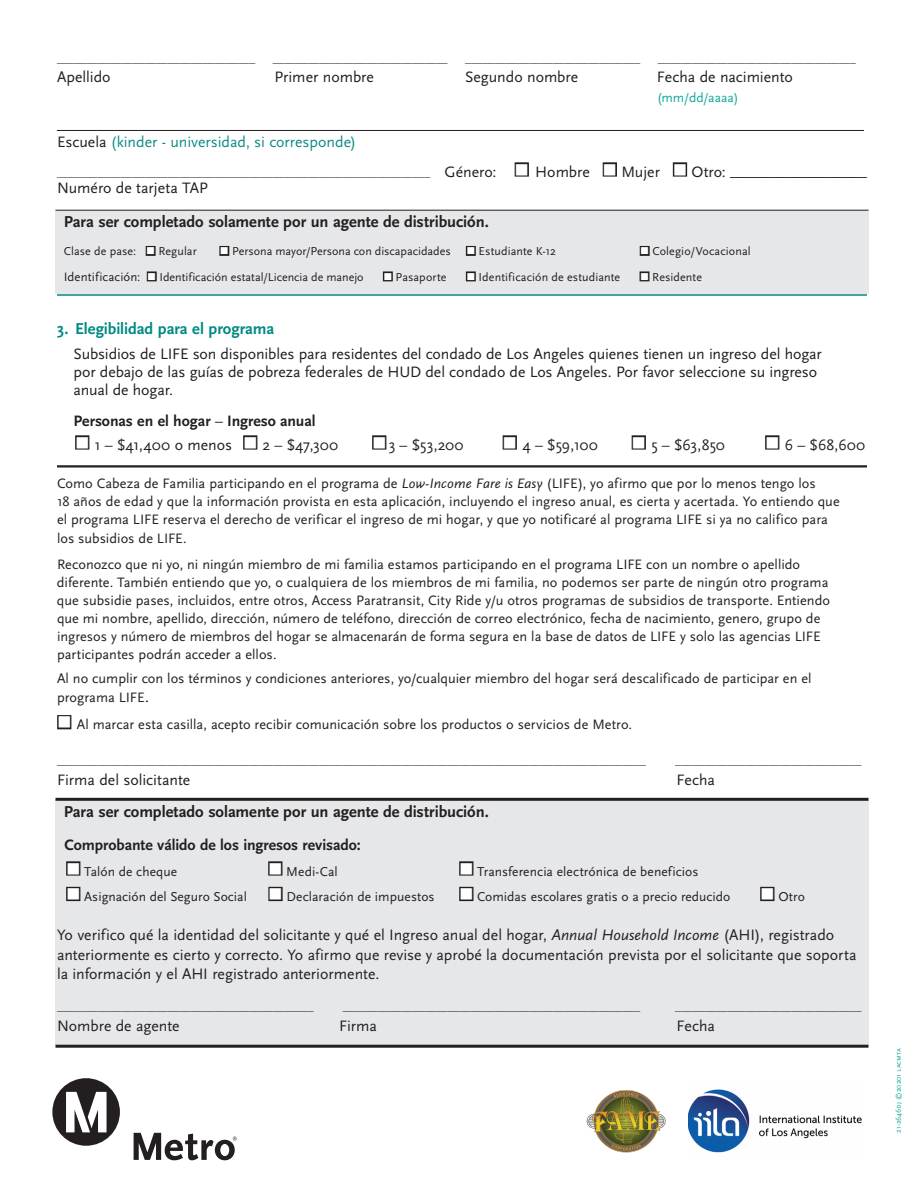
<style>
.page{position:relative;width:918px;height:1188px;background:#fff}
.page>*{position:absolute;margin:0;border:0;box-sizing:border-box;transform-origin:0 0}
.body{font:700 16.5px "Scala Sans Pro";letter-spacing:-.005em;color:#231f20}
.section_headings{font:700 16.5px "Scala Sans Pro";letter-spacing:-.005em;color:#008b83}
.body-2{font:15.75px/18px "Scala Sans Pro";letter-spacing:-.005em;color:#231f20}
.body-3{font:700 15.75px "Scala Sans Pro";letter-spacing:-.005em;color:#231f20}
.body-4{font:15.75px "Scala Sans Pro";color:#0e8c84}
.section_headings-2{font:14.25px/18px "Scala Sans Pro";letter-spacing:.005em;color:#231f20}
.body-5{font:13.5px "Scala Sans Pro";color:#231f20}
.body-6{font:13.5px "Scala Sans Pro";color:#12a79d}
.body-7{font:300 12px "Scala Sans Pro";color:#231f20}
.body-8{font:12px "Scala Sans Pro";letter-spacing:.005em;color:#231f20}
.t1{font:7.5px "Scala Sans Pro";color:#12a79d}
.s1{color:#231f20}
.s2{font-weight:400;font-size:15.75px}
.s3{font-size:12.75px}
.s4{font-weight:400}
.s5{font-style:italic}
.s6{font-size:15.75px}
</style>
<div class="page">
<div style="left:55px;top:801px;width:814px;height:245px;background:#e6e7e9"></div>
<div style="left:55px;top:211px;width:814px;height:83px;background:#e6e7e9"></div>
<div style="left:52px;top:1078px;width:68px;height:68px;background:#231f20;border-radius:50%"></div>
<svg style="left:66px;top:1092px;width:41px;height:40px"></svg>
<svg style="left:134px;top:1133px;width:103px;height:27px"></svg>
<hr style="left:57px;top:130px;width:807px;height:1px;background:#231f20">
<img style="left:688px;top:1089px;width:174px;height:64px">
<img style="left:586px;top:1090px;width:80px;height:63px">
<hr style="left:55px;top:210px;width:814px;height:1px;background:#231f20">
<hr style="left:57px;top:294px;width:810px;height:2px;background:#008b83">
<hr style="left:57px;top:465px;width:810px;height:3px;background:#231f20">
<hr style="left:55px;top:798px;width:814px;height:3px;background:#231f20">
<hr style="left:55px;top:1045px;width:814px;height:3px;background:#231f20">
<p class="body-7" style="left:57px;top:52px;width:200px">__________________________________</p>
<p class="body-7" style="left:273px;top:52px;width:176px">______________________________</p>
<p class="body-7" style="left:465px;top:52px;width:176px">______________________________</p>
<p class="body-7" style="left:658px;top:52px;width:200px">__________________________________</p>
<p class="body-2" style="left:57px;top:68px;width:55px">Apellido</p>
<p class="body-2" style="left:275px;top:68px;width:101px">Primer nombre</p>
<p class="body-2" style="left:465px;top:68px;width:115px">Segundo nombre</p>
<p class="body-2" style="left:657px;top:68px;width:137px">Fecha de nacimiento</p>
<p class="body-6" style="left:657px;top:89px;width:83px">(mm/dd/aaaa)</p>
<p class="body-4" style="left:57px;top:132px;width:301px"><span class="s1">Escuela</span> (kinder - universidad, si corresponde)</p>
<p class="body-7" style="left:57px;top:166px;width:811px">________________________________________________________________ <span class="s2">Género:</span> ■ <span class="s2">Hombre</span> ■ <span class="s2">Mujer</span> ■ <span class="s2">Otro: ___________________</span></p>
<p class="body-2" style="left:57px;top:179px;width:152px">Numéro de tarjeta TAP</p>
<p class="body" style="left:64px;top:212px;width:427px">Para ser completado solamente por un agente de distribución.</p>
<p class="body-8" style="left:64px;top:244px;width:135px">Clase de pase: ■ Regular</p>
<p class="body-8" style="left:220px;top:244px;width:232px">■ Persona mayor/Persona con discapacidades</p>
<p class="body-8" style="left:466px;top:244px;width:91px">■ Estudiante K-12</p>
<p class="body-8" style="left:640px;top:244px;width:112px">■ Colegio/Vocacional</p>
<p class="body-8" style="left:64px;top:270px;width:301px"><span class="s3">Identificación:</span> ■ Identificación estatal/Licencia de manejo</p>
<p class="body-8" style="left:383px;top:270px;width:65px">■ Pasaporte</p>
<p class="body-8" style="left:466px;top:270px;width:155px">■ Identificación de estudiante</p>
<p class="body-8" style="left:640px;top:270px;width:63px">■ Residente</p>
<p class="section_headings" style="left:57px;top:319px;width:219px">3. Elegibilidad para el programa</p>
<p class="body-2" style="left:74px;top:345px;width:750px">Subsidios de LIFE son disponibles para residentes del condado de Los Angeles quienes tienen un ingreso del hogar por debajo de las guías de pobreza federales de HUD del condado de Los Angeles. Por favor seleccione su ingreso anual de hogar.</p>
<p class="body-3" style="left:74px;top:411px;width:244px">Personas en el hogar <span class="s4">–</span> Ingreso anual</p>
<p class="body-2" style="left:75px;top:435px;width:265px">■ 1 – $41,400 o menos ■ 2 – $47,300</p>
<p class="body-2" style="left:372px;top:435px;width:93px">■3 – $53,200</p>
<p class="body-2" style="left:502px;top:435px;width:97px">■ 4 – $59,100</p>
<p class="body-2" style="left:632px;top:435px;width:95px">■ 5 – $63,850</p>
<p class="body-2" style="left:765px;top:435px;width:102px">■ 6 – $68,600</p>
<p class="section_headings-2" style="left:57px;top:474px;width:784px">Como Cabeza de Familia participando en el programa de <span class="s5">Low-Income Fare is Easy</span> (LIFE), yo afirmo que por lo menos tengo los<br>18 años de edad y que la información provista en esta aplicación, incluyendo el ingreso anual, es cierta y acertada. Yo entiendo que el programa LIFE reserva el derecho de verificar el ingreso de mi hogar, y que yo notificaré al programa LIFE si ya no califico para</p>
<p class="section_headings-2" style="left:57px;top:526px;width:745px;line-height:25.5px">los subsidios de LIFE.<br>Reconozco que ni yo, ni ningún miembro de mi familia estamos participando en el programa LIFE con un nombre o apellido</p>
<p class="section_headings-2" style="left:57px;top:573px;width:775px">diferente. También entiendo que yo, o cualquiera de los miembros de mi familia, no podemos ser parte de ningún otro programa que subsidie pases, incluidos, entre otros, Access Paratransit, City Ride y/u otros programas de subsidios de transporte. Entiendo que mi nombre, apellido, dirección, número de teléfono, dirección de correo electrónico, fecha de nacimiento, genero, grupo de ingresos y número de miembros del hogar se almacenarán de forma segura en la base de datos de LIFE y solo las agencias LIFE participantes podrán acceder a ellos.</p>
<p class="section_headings-2" style="left:57px;top:668px;width:756px;line-height:19.5px">Al no cumplir con los términos y condiciones anteriores, yo/cualquier miembro del hogar será descalificado de participar en el programa LIFE<span class="s6">.</span></p>
<p class="section_headings-2" style="left:57px;top:716px;width:577px">■ Al marcar esta casilla, acepto recibir comunicación sobre los productos o servicios de Metro.</p>
<p class="body-7" style="left:57px;top:754px;width:591px">_____________________________________________________________________________________________________</p>
<p class="body-7" style="left:675px;top:754px;width:188px">________________________________</p>
<p class="body-2" style="left:57px;top:771px;width:135px">Firma del solicitante</p>
<p class="body-2" style="left:677px;top:771px;width:40px">Fecha</p>
<p class="body" style="left:64px;top:802px;width:427px">Para ser completado solamente por un agente de distribución.</p>
<p class="body-3" style="left:64px;top:836px;width:298px">Comprobante válido de los ingresos revisado:</p>
<p class="body-5" style="left:66px;top:863px;width:113px">■ Talón de cheque</p>
<p class="body-5" style="left:268px;top:863px;width:71px">■ Medi-Cal</p>
<p class="body-5" style="left:459px;top:863px;width:241px">■ Transferencia electrónica de beneficios</p>
<p class="body-5" style="left:66px;top:889px;width:370px">■ Asignación del Seguro Social ■ Declaración de impuestos</p>
<p class="body-5" style="left:459px;top:889px;width:273px">■ Comidas escolares gratis o a precio reducido</p>
<p class="body-5" style="left:760px;top:889px;width:46px">■ Otro</p>
<p class="body-2" style="left:57px;top:925px;width:801px;line-height:19.5px">Yo verifico qué la identidad del solicitante y qué el Ingreso anual del hogar, <span class="s5">Annual Household Income</span> (AHI), registrado anteriormente es cierto y correcto. Yo afirmo que revise y aprobé la documentación prevista por el solicitante que soporta la información y el AHI registrado anteriormente.</p>
<p class="body-7" style="left:57px;top:1001px;width:258px">____________________________________________</p>
<p class="body-7" style="left:343px;top:1001px;width:299px">___________________________________________________</p>
<p class="body-7" style="left:675px;top:1001px;width:188px">________________________________</p>
<p class="body-2" style="left:57px;top:1017px;width:124px">Nombre de agente</p>
<p class="body-2" style="left:339px;top:1017px;width:40px">Firma</p>
<p class="body-2" style="left:677px;top:1017px;width:40px">Fecha</p>
<p class="t1" style="left:894px;top:1133px;width:87px;rotate:-90deg">21-2646dj ©20201 lacmta</p>
</div>
